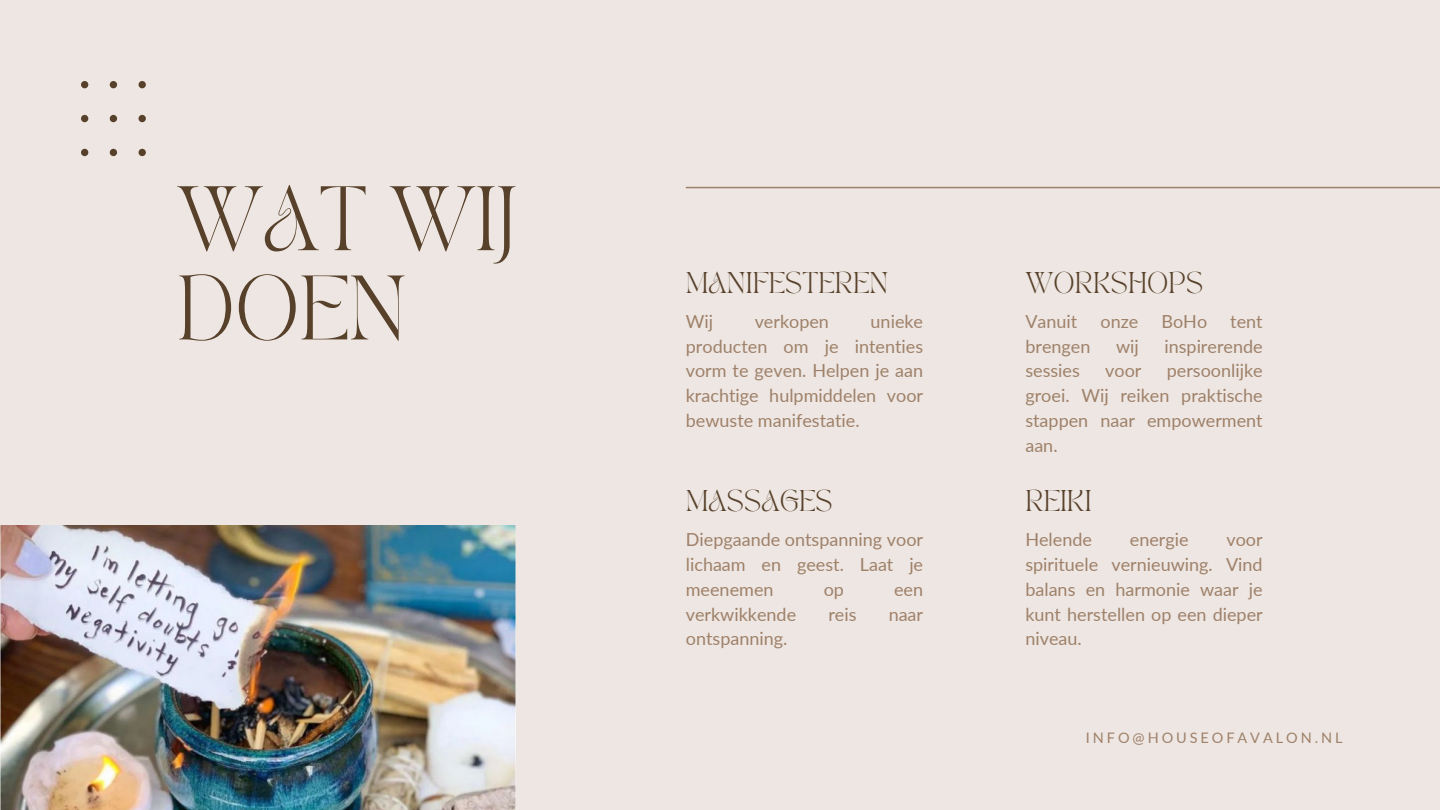
<style>
.page{position:relative;width:1440px;height:810px;background:#ede6e2}
.page>*{position:absolute;margin:0;border:0;box-sizing:border-box;transform-origin:0 0}
.t1{font:63.9px/89.2px "TAN PEARL Regular";color:#58412a}
.t2{font:21px "TAN PEARL Regular";color:#58412a}
.t3{font:18px/24.8px "Lato";color:#9f8169;text-align:justify}
.t4{font:14.5px "Lato";letter-spacing:.205em;color:#9f8169}
</style>
<div class="page">
<svg style="left:81px;top:81px;width:65px;height:76px"></svg>
<img style="left:0;top:526px;width:515px;height:284px">
<hr style="left:686px;top:187px;width:754px;height:1px;background:#9f8169">
<p class="t1" style="left:177px;top:181px;width:341px">WAT WIJ<br>DOEN</p>
<h2 class="t2" style="left:686px;top:271px;width:204px">MANIFESTEREN</h2>
<h2 class="t2" style="left:1025px;top:271px;width:179px">WORKSHOPS</h2>
<h1 class="t3" style="left:686px;top:309px;width:239px;text-indent:185px">unieke producten om je intenties vorm te geven. Helpen je aan krachtige hulpmiddelen voor bewuste manifestatie.</h1>
<h1 class="t3" style="left:686px;top:309px;width:29px">Wij</h1>
<h1 class="t3" style="left:755px;top:309px;width:76px">verkopen</h1>
<h3 class="t3" style="left:1025px;top:309px;width:53px">Vanuit</h3>
<h3 class="t3" style="left:1100px;top:309px;width:39px">onze</h3>
<h3 class="t3" style="left:1161px;top:309px;width:47px">BoHo</h3>
<h3 class="t3" style="left:1230px;top:309px;width:34px">tent</h3>
<h3 class="t3" style="left:1025px;top:333px;width:67px">brengen</h3>
<h3 class="t3" style="left:1116px;top:333px;width:24px">wij</h3>
<h3 class="t3" style="left:1164px;top:333px;width:100px">inspirerende</h3>
<h3 class="t3" style="left:1025px;top:358px;width:56px">sessies</h3>
<h3 class="t3" style="left:1105px;top:358px;width:38px">voor</h3>
<h3 class="t3" style="left:1025px;top:358px;width:239px;text-indent:141px">persoonlijke groei. Wij reiken praktische stappen naar empowerment aan.</h3>
<h2 class="t2" style="left:686px;top:490px;width:148px">MASSAGES</h2>
<h3 class="t3" style="left:686px;top:527px;width:239px">Diepgaande ontspanning voor lichaam en geest. Laat je meenemen</h3>
<h3 class="t3" style="left:824px;top:577px;width:22px">op</h3>
<h3 class="t3" style="left:894px;top:577px;width:31px">een</h3>
<h3 class="t3" style="left:686px;top:601px;width:112px">verkwikkende</h3>
<h3 class="t3" style="left:828px;top:601px;width:30px">reis</h3>
<h3 class="t3" style="left:889px;top:601px;width:36px">naar</h3>
<h3 class="t3" style="left:686px;top:626px;width:103px">ontspanning.</h3>
<h3 class="t2" style="left:1025px;top:490px;width:68px">REIKI</h3>
<h2 class="t3" style="left:1025px;top:527px;width:68px">Helende</h2>
<h2 class="t3" style="left:1130px;top:527px;width:60px">energie</h2>
<h2 class="t3" style="left:1025px;top:527px;width:239px;text-indent:201px">voor spirituele vernieuwing. Vind balans en harmonie waar je kunt herstellen op een dieper niveau.</h2>
<h3 class="t4" style="left:1086px;top:728px;width:258px">INFO@HOUSEOFAVALON.NL</h3>
</div>
